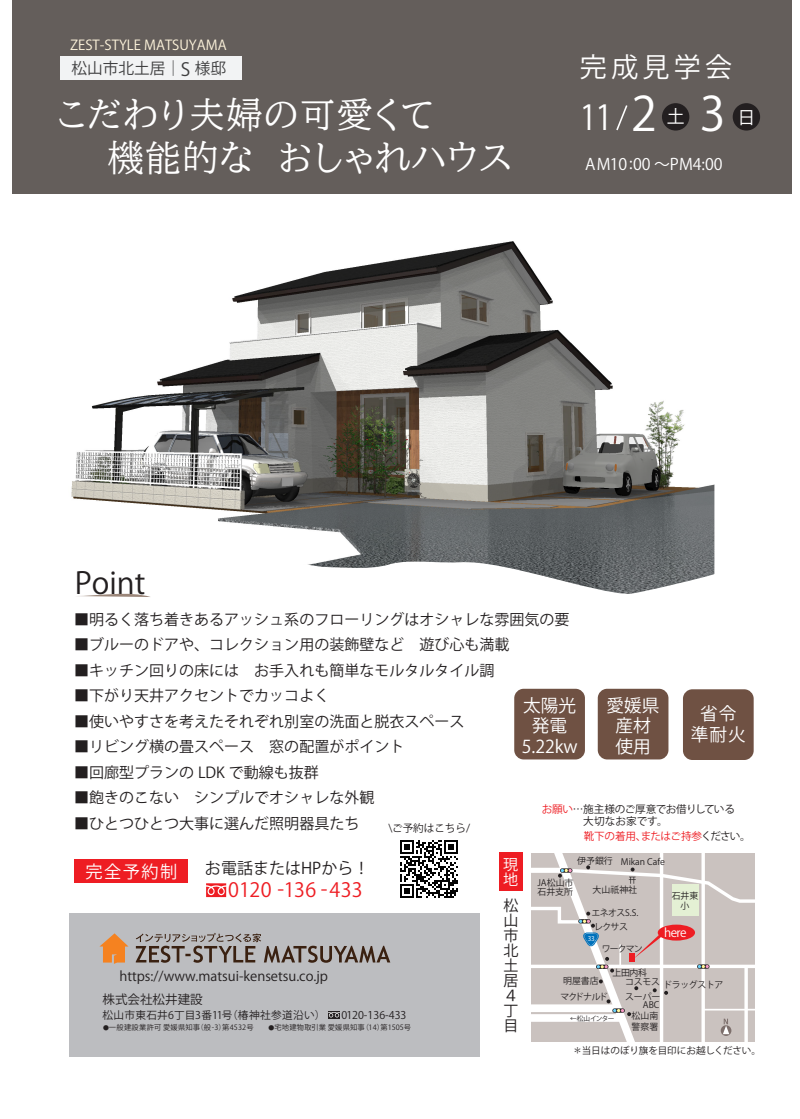
<style>
.page{position:relative;width:800px;height:1119px;background:#fff}
.page>*{position:absolute;margin:0;border:0;box-sizing:border-box;transform-origin:0 0}
.t1{font:46.95px "Lucida Grande Bold 90 ms RKSJ H";color:#fff}
.t2{font:36px/43.2px "BIZ UDP Mincho Medium";letter-spacing:.035em;color:#fff}
.t3{font:34.2px "Lucida Grande Bold 90 ms RKSJ H";color:#fff;scale:.9 1}
.t4{font:30px "Koz Go Pr 6 N";color:#231f20}
.t5{font:27px "Gothic MB101 Pro De Bold 90 ms RKSJ H";letter-spacing:.16em;color:#fff}
.t6{font:19.65px "Hiragino UD Sans Std W6 90 ms RKSJ H";letter-spacing:.015em;color:#ee1d23}
.t7{font:17.85px "Gothic MB101 Pro Heavy 90 ms RKSJ H";color:#fff}
.t8{font:17.7px/20.2px "Hiragino UD Sans Std W6 90 ms RKSJ H";color:#fff;text-align:center}
.t9{font:17.25px "Hiragino UD Sans Std W6 90 ms RKSJ H";letter-spacing:.08em;color:#fff}
.t10{font:16.05px "Hiragino UD Sans Std W4 90 ms RKSJ H";color:#231f20}
.t11{font:15.9px "Lucida Grande Bold 90 ms RKSJ H";letter-spacing:.005em;color:#fff}
.t12{font:15.6px "Gothic MB101 Pro De Bold 90 ms RKSJ H";color:#3e3e3f}
.t13{font:15px/15px "Koz Go Pr 6 N";color:#231f20}
.t14{font:15px/15px "Koz Go Pr 6 N";color:#fff}
.t15{font:13.65px "Gothic MB101 Pro Bold 90 ms RKSJ H";color:#fef4dc}
.t16{font:13.35px "Gothic MB101 Pro De Bold 90 ms RKSJ H";color:#231f20}
.t17{font:12.6px "Gothic MB101 Pro Medium 90 ms RKSJ H";color:#231f20}
.t18{font:12px "Lucida Grande Bold 90 ms RKSJ H";color:#fff}
.t19{font:10.65px/14.2px "Hiragino UD Sans Std W4 90 ms RKSJ H";letter-spacing:-.02em;color:#231f20}
.t20{font:10.65px "Gothic MB101 Pro Regular 90 ms RKSJ H";letter-spacing:.025em;color:#231f20}
.t21{font:10.65px "Gothic MB101 Pro De Bold 90 ms RKSJ H";color:#231f20}
.t22{font:9.6px "Hiragino UD Sans Std W5 90 ms RKSJ H";letter-spacing:-.015em;color:#231f20}
.t23{font:8.85px/9.8px "Gothic MB101 Pro Regular 90 ms RKSJ H";color:#231f20}
.t24{font:8.85px "Gothic MB101 Pro Regular 90 ms RKSJ H";letter-spacing:-.04em;color:#231f20}
.t25{font:7.2px "Gothic MB101 Pro Regular 90 ms RKSJ H";letter-spacing:.025em;color:#231f20}
.t26{font:6.75px "Gothic MB101 Pro Regular 90 ms RKSJ H";letter-spacing:-.085em;color:#231f20}
.t27{font:6.45px "Rodin Pro EB 90 ms RKSJ H";color:#fff}
.s1{font-family:"Gothic MB101 Pro Medium 90 ms RKSJ H";font-size:18px}
.s2{font-size:46.95px}
.s3{font-family:"Cezanne Pro B 90 ms RKSJ H"}
.s4{color:#ee1d23}
.s5{font-size:5.85px}
</style>
<div class="page">
<div style="left:69px;top:913px;width:411px;height:143px;background:#bcbdc0"></div>
<svg style="left:328px;top:1017px;width:12px;height:1px"></svg>
<svg style="left:328px;top:1011px;width:12px;height:6px"></svg>
<svg style="left:136px;top:933px;width:254px;height:29px"></svg>
<svg style="left:99px;top:933px;width:29px;height:30px"></svg>
<svg style="left:206px;top:883px;width:20px;height:14px"></svg>
<div style="left:75px;top:859px;width:113px;height:23px;background:#ee1d23"></div>
<div style="left:499px;top:852px;width:24px;height:38px;background:#ee1d23"></div>
<div style="left:682px;top:689px;width:71px;height:71px;background:#6f5143;border-radius:9px"></div>
<div style="left:514px;top:688px;width:70px;height:71px;background:#6f5143;border-radius:9px"></div>
<div style="left:597px;top:688px;width:71px;height:71px;background:#6f5143;border-radius:9px"></div>
<div style="left:13px;top:0;width:778px;height:194px;background:#645e5b"></div>
<svg style="left:616px;top:105px;width:12px;height:26px"></svg>
<div style="left:661px;top:103px;width:28px;height:27px;background:#231f20;border-radius:50%"></div>
<div style="left:732px;top:103px;width:28px;height:27px;background:#231f20;border-radius:50%"></div>
<div style="left:60px;top:57px;width:181px;height:23px;background:#f2f3f4"></div>
<img style="left:71px;top:241px;width:643px;height:352px">
<svg style="left:75px;top:590px;width:76px;height:7px"></svg>
<svg style="left:531px;top:853px;width:222px;height:188px;background:#d0c7c4"></svg>
<img style="left:400px;top:840px;width:58px;height:58px">
<p class="t15" style="left:70px;top:37px;width:158px">ZEST-STYLE MATSUYAMA</p>
<p class="t12" style="left:72px;top:60px;width:156px">松山市北土居｜<span class="s1">S</span> 様邸</p>
<h2 class="t2" style="left:57px;top:93px;width:456px">こだわり夫婦の可愛くて<br>　　機能的な　おしゃれハウス</h2>
<h3 class="t5" style="left:579px;top:52px;width:154px">完成見学会</h3>
<h3 class="t3" style="left:579px;top:98px;width:87px">11 <span class="s2">2</span></h3>
<h1 class="t1" style="left:699px;top:87px;width:27px">3</h1>
<p class="t7" style="left:666px;top:107px;width:19px">土</p>
<p class="t7" style="left:737px;top:107px;width:19px">日</p>
<p class="t11" style="left:585px;top:155px;width:139px">AM10:00 <span class="s3">～PM4:00</span></p>
<h3 class="t4" style="left:75px;top:566px;width:72px">Point</h3>
<p class="t13" style="left:74px;top:612px;width:496px">■明るく落ち着きあるアッシュ系のフローリングはオシャレな雰囲気の要</p>
<p class="t13" style="left:74px;top:637px;width:436px">■ブルーのドアや、コレクション用の装飾壁など　遊び心も満載</p>
<p class="t13" style="left:74px;top:663px;width:421px">■キッチン回りの床には　お手入れも簡単なモルタルタイル調</p>
<p class="t13" style="left:74px;top:688px;width:256px">■下がり天井アクセントでカッコよく</p>
<p class="t13" style="left:74px;top:714px;width:391px">■使いやすさを考えたそれぞれ別室の洗面と脱衣スペース</p>
<p class="t13" style="left:74px;top:739px;width:331px">■リビング横の畳スペース　窓の配置がポイント</p>
<p class="t13" style="left:74px;top:765px;width:246px">■回廊型プランの LDK で動線も抜群</p>
<p class="t13" style="left:74px;top:790px;width:301px">■飽きのこない　シンプルでオシャレな外観</p>
<p class="t13" style="left:74px;top:816px;width:286px">■ひとつひとつ大事に選んだ照明器具たち</p>
<p class="t8" style="left:522px;top:695px;width:57px">太陽光発電<br>5.22kw</p>
<p class="t8" style="left:606px;top:695px;width:54px">愛媛県産材使用</p>
<p class="t8" style="left:690px;top:703px;width:56px;line-height:21.1px">省令準耐火</p>
<p class="t19" style="left:541px;top:801px;width:195px"><span class="s4">お願い</span>…施主様のご厚意でお借りしている</p>
<p class="t19" style="left:388px;top:820px;width:83px">\ご予約はこちら/</p>
<p class="t19" style="left:583px;top:814px;width:169px">大切なお家です。<br><span class="s4">靴下の着用、またはご持参</span>ください。</p>
<p class="t9" style="left:86px;top:861px;width:93px">完全予約制</p>
<p class="t10" style="left:205px;top:858px;width:166px">お電話またはHPから！</p>
<h3 class="t6" style="left:228px;top:879px;width:136px">0120 -136 -433</h3>
<p class="t16" style="left:119px;top:968px;width:210px">https://www.matsui-kensetsu.co.jp</p>
<p class="t17" style="left:102px;top:992px;width:102px">株式会社松井建設</p>
<p class="t20" style="left:102px;top:1009px;width:224px">松山市東石井6丁目3番11号（椿神社参道沿い）</p>
<p class="t21" style="left:341px;top:1009px;width:67px">0120-136-433</p>
<p class="t25" style="left:103px;top:1023px;width:152px"><span class="s5">●</span>一般建設業許可 愛媛県知事（般-3）第4532号</p>
<p class="t25" style="left:268px;top:1023px;width:144px"><span class="s5">●</span>宅地建物取引業 愛媛県知事（14）第1505号</p>
<p class="t14" style="left:503px;top:856px;width:16px">現地</p>
<p class="t13" style="left:503px;top:898px;width:16px">松山市北土居<br>４丁目</p>
<p class="t23" style="left:577px;top:856px;width:89px">伊予銀行 Mikan Cafe</p>
<p class="t23" style="left:592px;top:884px;width:46px">大山祇神社</p>
<p class="t23" style="left:537px;top:877px;width:38px">JA松山市石井支所</p>
<p class="t23" style="left:671px;top:891px;width:28px;text-align:center">石井東小</p>
<p class="t23" style="left:591px;top:907px;width:48px">エネオスS.S.</p>
<p class="t23" style="left:594px;top:921px;width:35px">レクサス</p>
<p class="t23" style="left:601px;top:943px;width:42px">ワークマン</p>
<p class="t27" style="left:587px;top:934px;width:8px">33</p>
<p class="t18" style="left:664px;top:925px;width:24px">here</p>
<p class="t23" style="left:612px;top:967px;width:36px">上田内科</p>
<p class="t23" style="left:642px;top:999px;width:18px">ABC</p>
<p class="t23" style="left:563px;top:975px;width:37px">明屋書店</p>
<p class="t24" style="left:625px;top:979px;width:100px">コスモスドラッグストア</p>
<p class="t23" style="left:625px;top:992px;width:37px">スーパー</p>
<p class="t23" style="left:560px;top:992px;width:49px">マクドナルド</p>
<p class="t26" style="left:570px;top:1014px;width:46px">←松山インター</p>
<p class="t23" style="left:631px;top:1010px;width:28px;line-height:10.6px">松山南警察署</p>
<p class="t22" style="left:572px;top:1044px;width:190px">＊当日はのぼり旗を目印にお越しください。</p>
</div>
